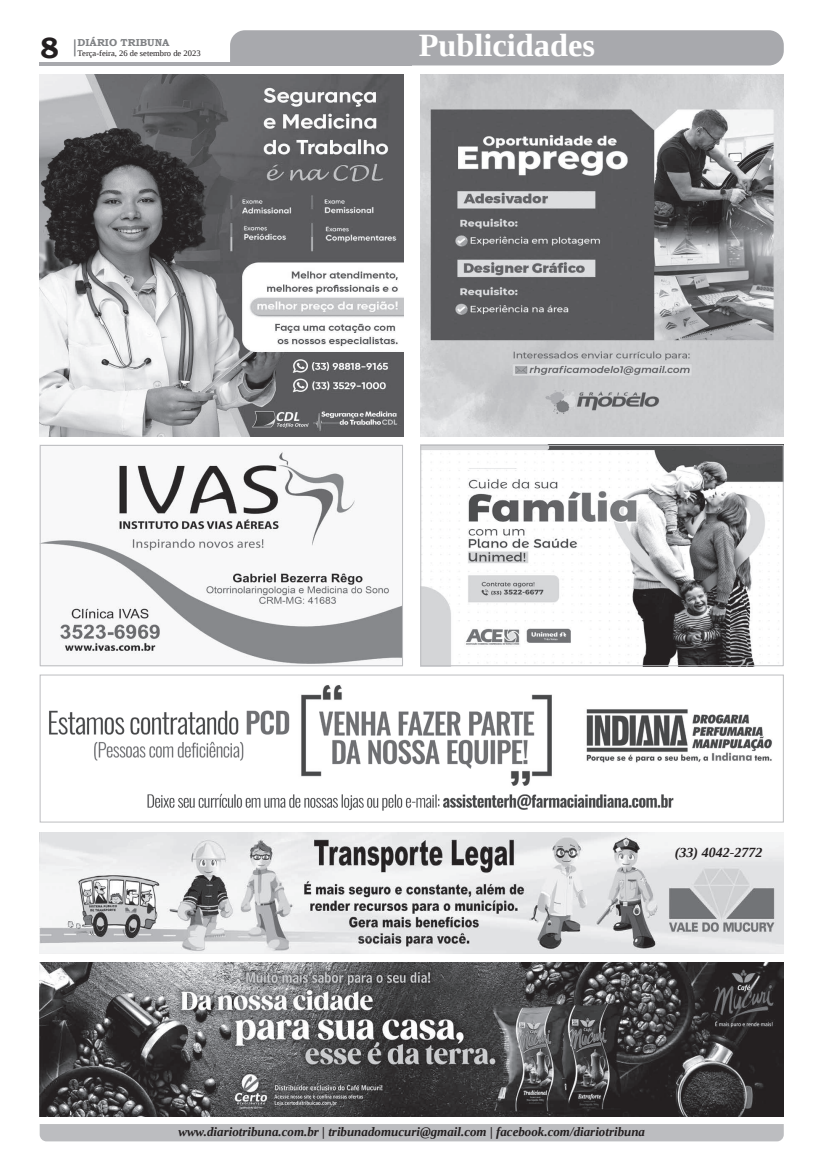
<style>
.page{position:relative;width:821px;height:1166px;background:#fff}
.page>*{position:absolute;margin:0;border:0;box-sizing:border-box;transform-origin:0 0}
.t1{font:700 32.38px "Liberation Serif";color:#fff}
.t2{font:700 29.31px "Bookman Old Style";color:#231f20}
.t3{font:italic 700 14px "Liberation Serif";color:#231f20}
.t4{font:italic 700 12.95px "Liberation Serif";color:#231f20}
.t5{font:700 10.06px "Bookman Old Style";color:#808285}
.t6{font:8.4px "Liberation Serif";color:#231f20}
</style>
<div class="page">
<svg style="left:74px;top:39px;width:2px;height:17px"></svg>
<hr style="left:40px;top:62px;width:372px;height:3px;background:#a8a9ad">
<div style="left:230px;top:30px;width:554px;height:35px;background:#a8a9ad"></div>
<div style="left:40px;top:1124px;width:744px;height:17px;background:#bcbdc0"></div>
<img style="left:42px;top:451px;width:359px;height:213px">
<div style="left:40px;top:445px;width:363px;height:221px;border:1px solid #bcbdc0"></div>
<img style="left:40px;top:962px;width:744px;height:154px">
<img style="left:422px;top:447px;width:360px;height:217px">
<div style="left:420px;top:445px;width:364px;height:221px;border:1px solid #bcbdc0"></div>
<img style="left:40px;top:74px;width:363px;height:362px">
<img style="left:420px;top:74px;width:364px;height:362px">
<img style="left:40px;top:833px;width:744px;height:121px">
<img style="left:49px;top:685px;width:723px;height:126px">
<div style="left:40px;top:674px;width:744px;height:148px;border:1px solid #bcbdc0"></div>
<h2 class="t2" style="left:40px;top:27px;width:21px">8</h2>
<p class="t5" style="left:78px;top:35px;width:93px">DIÁRIO TRIBUNA</p>
<p class="t6" style="left:78px;top:48px;width:124px">Terça-feira, 26 de setembro de 2023</p>
<h1 class="t1" style="left:419px;top:24px;width:178px">Publicidades</h1>
<p class="t3" style="left:675px;top:843px;width:89px">(33) 4042-2772</p>
<p class="t4" style="left:178px;top:1123px;width:468px">www.diariotribuna.com.br | tribunadomucuri@gmail.com | facebook.com/diariotribuna</p>
</div>
